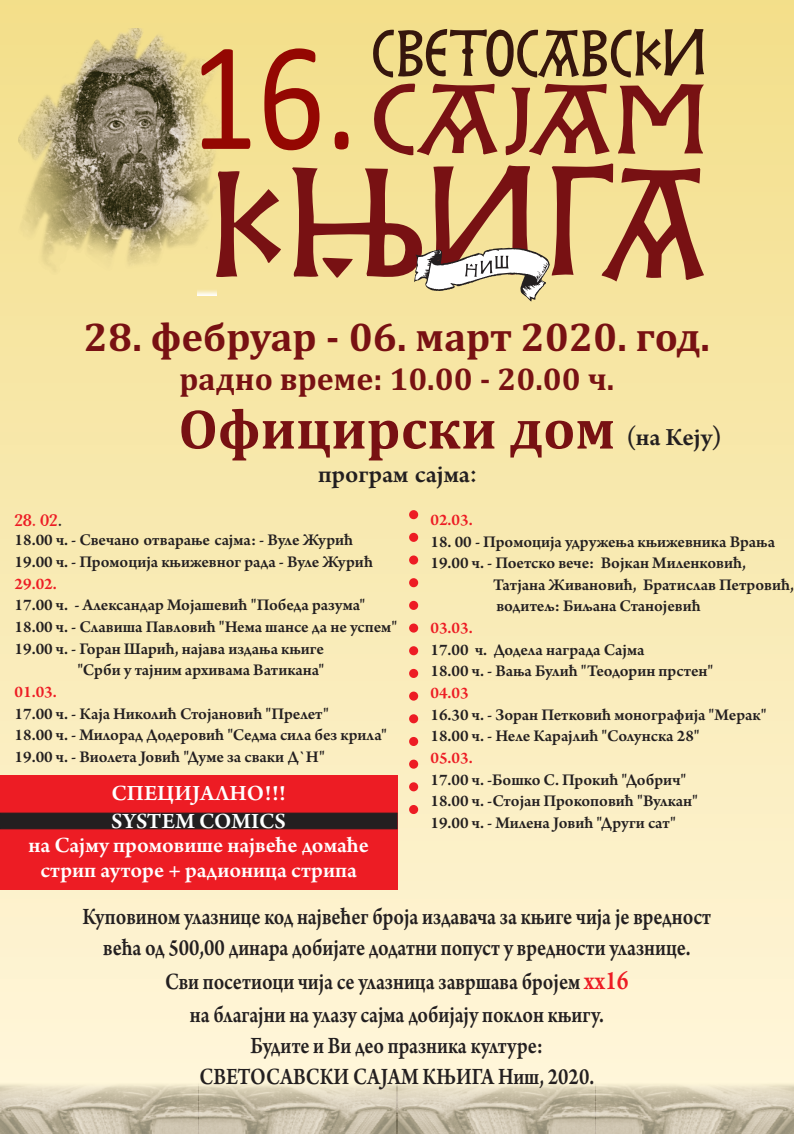
<style>
.page{position:relative;width:794px;height:1134px;background:#fff}
.page>*{position:absolute;margin:0;border:0;box-sizing:border-box;transform-origin:0 0}
.t1{font:156.68px "Calibri";color:#940702;scale:.85 1}
.t2{font:700 56.76px "Cambria";color:#781113}
.t3{font:700 40.84px "Cambria";color:#781113}
.t4{font:700 32px "Cambria";color:#781113}
.t5{font:600 26.04px "Arno Pro";color:#231f20}
.t6{font:600 24.8px/31.6px "Arno Pro";color:#231f20;text-align:center;scale:.84 1}
.t7{font:600 23px/25.1px "Arno Pro";color:#fff;text-align:center}
.t8{font:600 17.24px/21.6px "Arno Pro";color:#231f20}
.t9{font:600 17.24px "Arno Pro";color:#ed1c24}
.t10{font:17.24px "Cir Zefarovic";color:#ed1c24}
.s1{font-family:"Arno Pro";font-weight:600;font-size:26.04px;color:#231f20}
.s2{font-family:"Cir Zefarovic";font-weight:400}
.s3{color:#231f20}
.s4{font-size:28.32px;color:#ed1c24}
</style>
<div class="page">
<div style="left:0;top:0;width:794px;height:1134px;background:linear-gradient(to bottom,#f3de89,#fff6de)"></div>
<img style="left:0;top:1083px;width:794px;height:51px">
<div style="left:409px;top:510px;width:9px;height:9px;background:#ed1c24;border-radius:50%"></div>
<div style="left:409px;top:533px;width:9px;height:9px;background:#ed1c24;border-radius:50%"></div>
<div style="left:409px;top:555px;width:9px;height:10px;background:#ed1c24;border-radius:50%"></div>
<div style="left:409px;top:578px;width:9px;height:9px;background:#ed1c24;border-radius:50%"></div>
<div style="left:409px;top:601px;width:9px;height:9px;background:#ed1c24;border-radius:50%"></div>
<div style="left:409px;top:623px;width:9px;height:10px;background:#ed1c24;border-radius:50%"></div>
<div style="left:409px;top:646px;width:9px;height:9px;background:#ed1c24;border-radius:50%"></div>
<div style="left:409px;top:669px;width:9px;height:9px;background:#ed1c24;border-radius:50%"></div>
<div style="left:409px;top:691px;width:9px;height:10px;background:#ed1c24;border-radius:50%"></div>
<div style="left:409px;top:714px;width:9px;height:9px;background:#ed1c24;border-radius:50%"></div>
<div style="left:409px;top:737px;width:9px;height:9px;background:#ed1c24;border-radius:50%"></div>
<div style="left:409px;top:760px;width:9px;height:9px;background:#ed1c24;border-radius:50%"></div>
<div style="left:409px;top:782px;width:9px;height:9px;background:#ed1c24;border-radius:50%"></div>
<div style="left:409px;top:805px;width:9px;height:9px;background:#ed1c24;border-radius:50%"></div>
<img style="left:19px;top:29px;width:209px;height:246px">
<img style="left:71px;top:56px;width:110px;height:178px">
<img style="left:197px;top:290px;width:19px;height:5px">
<svg style="left:216px;top:171px;width:65px;height:106px;background:#c38f64"></svg>
<svg style="left:292px;top:163px;width:412px;height:138px;background:#cea577"></svg>
<svg style="left:372px;top:84px;width:125px;height:72px;background:#c79664"></svg>
<svg style="left:505px;top:84px;width:105px;height:71px;background:#c28e5f"></svg>
<svg style="left:618px;top:84px;width:86px;height:70px;background:#c38f60"></svg>
<svg style="left:372px;top:27px;width:332px;height:51px;background:#b29a61"></svg>
<div style="left:0;top:775px;width:397px;height:115px;background:#ed1c24"></div>
<svg style="left:0;top:813px;width:397px;height:16px;background:#241e20"></svg>
<h1 class="t1" style="left:190px;top:31px;width:199px">16.</h1>
<h3 class="t3" style="left:84px;top:320px;width:627px">28. фебруар - 06. март 2020. год.</h3>
<h3 class="t4" style="left:179px;top:365px;width:436px">радно време: 10.00 - 20.00 ч.</h3>
<h2 class="t2" style="left:178px;top:404px;width:545px">Официрски дом <span class="s1">(на Кеју)</span></h2>
<h3 class="t5" style="left:318px;top:464px;width:160px">програм сајма<span class="s2">:</span></h3>
<p class="t9" style="left:430px;top:513px;width:44px">02.03.</p>
<p class="t8" style="left:430px;top:533px;width:346px">18. 00 - Промоција удружења књижевника Врања<br>19.00 ч. - Поетско вече: Војкан Миленковић,</p>
<p class="t8" style="left:493px;top:576px;width:302px">Татјана Живановић, Братислав Петровић, водитељ: Биљана Станојевић</p>
<p class="t9" style="left:430px;top:621px;width:44px">03.03.</p>
<p class="t8" style="left:430px;top:641px;width:284px">17.00 ч. Додела награда Сајма<br>18.00 ч. - Вања Булић "Теодорин прстен"</p>
<p class="t9" style="left:430px;top:686px;width:40px">04.03</p>
<p class="t8" style="left:430px;top:706px;width:337px">16.30 ч. - Зоран Петковић монографија "Мерак"<br>18.00 ч. - Неле Карајлић "Солунска 28"</p>
<p class="t9" style="left:430px;top:751px;width:44px">05.03.</p>
<p class="t8" style="left:430px;top:771px;width:269px">17.00 ч. -Бошко С. Прокић "Добрич"<br>18.00 ч. -Стојан Прокоповић "Вулкан"<br>19.00 ч. - Милена Јовић "Други сат"</p>
<p class="t10" style="left:15px;top:514px;width:49px">28. 02<span class="s3">.</span></p>
<p class="t8" style="left:15px;top:531px;width:360px">18.00 ч. - Свечано отварање сајма: - Вуле Журић<br>19.00 ч. - Промоција књижевног рада - Вуле Журић</p>
<p class="t9" style="left:15px;top:577px;width:44px">29.02.</p>
<p class="t8" style="left:15px;top:596px;width:352px">17.00 ч. - Александар Мојашевић "Победа разума"</p>
<p class="t8" style="left:15px;top:618px;width:384px">18.00 ч. - Славиша Павловић "Нема шансе да не успем"</p>
<p class="t8" style="left:15px;top:640px;width:311px">19.00 ч. - Горан Шарић, најава издања књиге</p>
<p class="t8" style="left:77px;top:661px;width:248px">"Срби у тајним архивама Ватикана"</p>
<p class="t9" style="left:15px;top:685px;width:44px">01.03.</p>
<p class="t8" style="left:15px;top:705px;width:374px">17.00 ч. - Каја Николић Стојановић "Прелет"<br>18.00 ч. - Милорад Додеровић "Седма сила без крила"<br>19.00 ч. - Виолета Јовић "Думе за сваки Д`Н"</p>
<h3 class="t7" style="left:112px;top:783px;width:176px">СПЕЦИЈАЛНО!!!</h3>
<h3 class="t7" style="left:28px;top:836px;width:342px">на Сајму промовише највеће домаће стрип ауторе + радионица стрипа</h3>
<h3 class="t7" style="left:111px;top:811px;width:176px">SYSTEM COMICS</h3>
<h3 class="t6" style="left:83px;top:904px;width:750px;line-height:31.1px">Куповином улазнице код највећег броја издавача за књиге чија је вредност већа од 500,00 динара добијате додатни попуст у вредности улазнице.</h3>
<h3 class="t6" style="left:165px;top:969px;width:553px">Сви посетиоци чија се улазница завршава бројем <span class="s4">хх16 </span>на благајни на улазу сајма добијају поклон књигу.<br>Будите и Ви део празника културе:<br>СВЕТОСАВСКИ САЈАМ КЊИГА Ниш, 2020.</h3>
</div>
